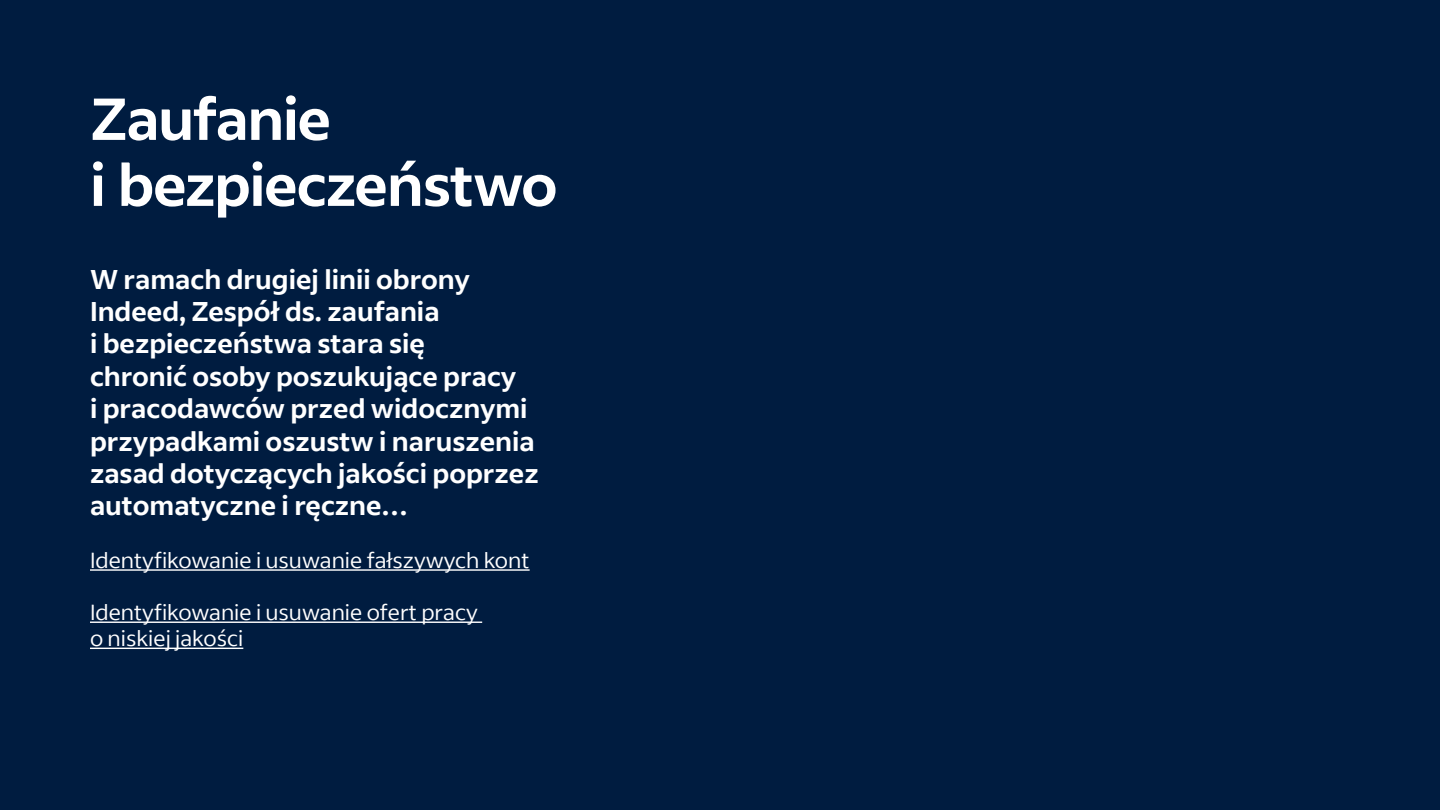
<style>
.page{position:relative;width:1440px;height:810px;background:#001c40}
.page>*{position:absolute;margin:0;border:0;box-sizing:border-box;transform-origin:0 0}
.t1{font:700 58.5px/66px "Indeed Sans";letter-spacing:-.02em;color:#fff}
.t2{font:700 27px/32.4px "Indeed Sans";color:#fff}
.t3{font:21.75px/26.1px "Indeed Sans";color:#fff}
</style>
<div class="page">
<hr style="left:90px;top:569px;width:440px;height:2px;background:#fff">
<hr style="left:90px;top:622px;width:392px;height:1px;background:#fff">
<hr style="left:90px;top:648px;width:153px;height:1px;background:#fff">
<h1 class="t1" style="left:90px;top:85px;width:469px">Zaufanie<br>i bezpieczeństwo</h1>
<p class="t2" style="left:90px;top:262px;width:450px">W ramach drugiej linii obrony<br>Indeed, Zespół ds. zaufania<br>i bezpieczeństwa stara się<br>chronić osoby poszukujące pracy<br>i pracodawców przed widocznymi przypadkami oszustw i naruszenia zasad dotyczących jakości poprzez automatyczne i ręczne…</p>
<p class="t3" style="left:90px;top:547px;width:441px">Identyfikowanie i usuwanie fałszywych kont</p>
<p class="t3" style="left:90px;top:599px;width:389px">Identyfikowanie i usuwanie ofert pracy o niskiej jakości</p>
</div>
